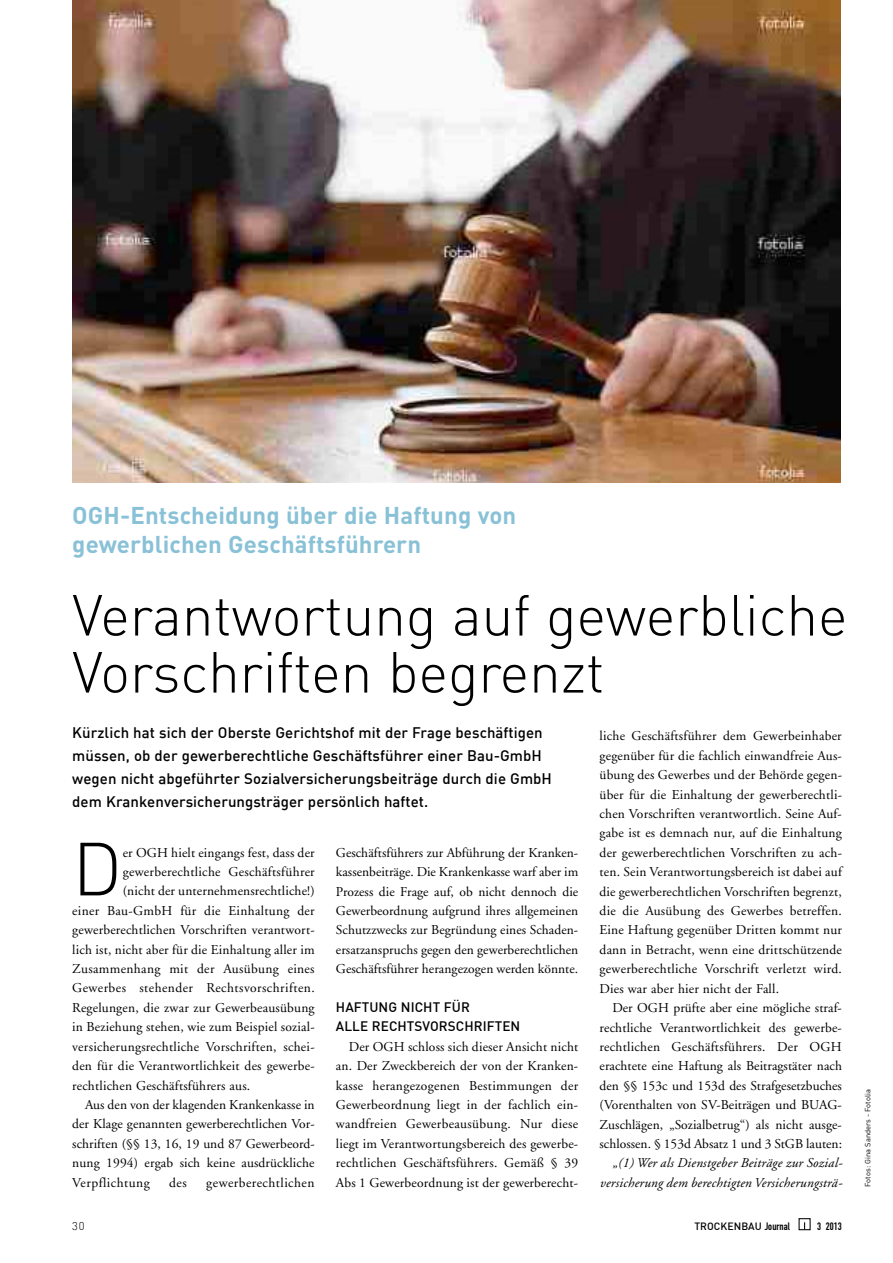
<style>
.page{position:relative;width:893px;height:1263px;background:#fff}
.page>*{position:absolute;margin:0;border:0;box-sizing:border-box;transform-origin:0 0}
.t1{font:300 73.95px "DIN";color:#000}
.t2{font:300 57px/57px "DIN";letter-spacing:-.005em;color:#000}
.t3{font:700 24px/28.8px "DIN";letter-spacing:.005em;color:#89c1d7}
.t4{font:500 15px/23.2px "DIN";letter-spacing:.005em;color:#000}
.t5{font:13.5px/19.4px "Adobe Garamond";letter-spacing:.015em;color:#000;text-align:justify}
.t6{font:italic 13.5px/19.4px "Adobe Garamond";letter-spacing:.015em;color:#000;text-align:right}
.t7{font:13.5px "Adobe Garamond";letter-spacing:.035em;color:#000}
.t8{font:500 13.5px/19.4px "DIN";letter-spacing:.005em;color:#000}
.t9{font:300 11.25px "DIN";color:#000}
.t10{font:10.65px "DIN Engschrift Alternate";color:#000}
.t11{font:500 10.35px "DIN";letter-spacing:.005em;color:#000}
.t12{font:7.5px "DIN";letter-spacing:.005em;color:#000}
.s1{font-family:"DIN Engschrift Alternate";font-weight:400;font-size:10.65px}
</style>
<div class="page">
<img style="left:72px;top:0;width:768px;height:482px">
<div style="left:798px;top:1218px;width:13px;height:12px;border:1px solid #000"></div>
<h3 class="t3" style="left:72px;top:500px;width:446px">OGH-Entscheidung über die Haftung von gewerblichen Geschäftsführern</h3>
<h2 class="t2" style="left:72px;top:586px;width:777px">Verantwortung auf gewerbliche<br>Vorschriften begrenzt</h2>
<p class="t4" style="left:72px;top:720px;width:481px">Kürzlich hat sich der Oberste Gerichtshof mit der Frage beschäftigen müssen, ob der gewerberechtliche Geschäftsführer einer Bau-GmbH wegen nicht abgeführter Sozialversicherungsbeiträge durch die GmbH dem Krankenversicherungsträger persönlich haftet.</p>
<h1 class="t1" style="left:72px;top:823px;width:52px">D</h1>
<p class="t5" style="left:123px;top:843px;width:193px">er OGH hielt eingangs fest, dass der</p>
<p class="t5" style="left:123px;top:862px;width:194px">gewerberechtliche Geschäftsführer</p>
<p class="t5" style="left:123px;top:882px;width:193px">(nicht der unternehmensrechtliche!)</p>
<p class="t5" style="left:72px;top:901px;width:244px">einer Bau-GmbH für die Einhaltung der</p>
<p class="t5" style="left:72px;top:921px;width:244px">gewerberechtlichen Vorschriften verantwort-</p>
<p class="t5" style="left:72px;top:940px;width:244px">lich ist, nicht aber für die Einhaltung aller im</p>
<p class="t5" style="left:72px;top:959px;width:244px">Zusammenhang mit der Ausübung eines</p>
<p class="t7" style="left:72px;top:981px;width:244px">Gewerbes stehender Rechtsvorschriften.</p>
<p class="t5" style="left:72px;top:998px;width:244px">Regelungen, die zwar zur Gewerbeausübung</p>
<p class="t5" style="left:72px;top:1018px;width:244px">in Beziehung stehen, wie zum Beispiel sozial-</p>
<p class="t5" style="left:72px;top:1037px;width:244px">versicherungsrechtliche Vorschriften, schei-</p>
<p class="t5" style="left:72px;top:1056px;width:244px">den für die Verantwortlichkeit des gewerbe-</p>
<p class="t5" style="left:72px;top:1076px;width:180px">rechtlichen Geschäftsführers aus.</p>
<p class="t5" style="left:85px;top:1095px;width:231px">Aus den von der klagenden Krankenkasse in</p>
<p class="t5" style="left:72px;top:1115px;width:244px">der Klage genannten gewerberechtlichen Vor-</p>
<p class="t5" style="left:72px;top:1134px;width:244px">schriften (§§ 13, 16, 19 und 87 Gewerbeord-</p>
<p class="t5" style="left:72px;top:1153px;width:244px">nung 1994) ergab sich keine ausdrückliche</p>
<p class="t7" style="left:72px;top:1175px;width:79px">Verpflichtung</p>
<p class="t5" style="left:169px;top:1173px;width:19px">des</p>
<p class="t7" style="left:206px;top:1175px;width:110px">gewerberechtlichen</p>
<p class="t9" style="left:72px;top:1219px;width:14px">30</p>
<p class="t5" style="left:336px;top:843px;width:244px">Geschäftsführers zur Abführung der Kranken&shy;kassenbeiträge. Die Krankenkasse warf aber im Prozess die Frage auf, ob nicht dennoch die Gewerbeordnung aufgrund ihres allgemeinen Schutzzwecks zur Begründung eines Schaden&shy;ersatzanspruchs gegen den gewerberechtlichen Geschäftsführer herangezogen werden könnte.</p>
<p class="t8" style="left:336px;top:997px;width:186px">Haftung nicht für<br>alle Rechtsvorsch riften</p>
<p class="t5" style="left:336px;top:1037px;width:244px;text-indent:13px">Der OGH schloss sich dieser Ansicht nicht an. Der Zweckbereich der von der Kranken&shy;kasse herangezogenen Bestimmungen der Gewerbeordnung liegt in der fachlich ein&shy;wandfreien Gewerbeausübung. Nur diese liegt im Verantwortungsbereich des gewerbe&shy;rechtlichen Geschäftsführers. Gemäß § 39<br>Abs 1 Gewerbeordnung ist der gewerberecht-</p>
<p class="t5" style="left:600px;top:727px;width:244px">liche Geschäftsführer dem Gewerbeinhaber gegenüber für die fachlich einwandfreie Aus&shy;übung des Gewerbes und der Behörde gegen&shy;über für die Einhaltung der gewerberechtli&shy;chen Vorschriften verantwortlich. Seine Auf&shy;gabe ist es demnach nur, auf die Einhaltung der gewerberechtlichen Vorschriften zu ach&shy;ten. Sein Verantwortungsbereich ist dabei auf die gewerberechtlichen Vorschriften begrenzt, die die Ausübung des Gewerbes betreffen.<br>Eine Haftung gegenüber Dritten kommt nur dann in Betracht, wenn eine drittschützende gewerberechtliche Vorschrift verletzt wird.<br>Dies war aber hier nicht der Fall.</p>
<p class="t5" style="left:600px;top:998px;width:244px;text-indent:13px">Der OGH prüfte aber eine mögliche straf&shy;rechtliche Verantwortlichkeit des gewerbe&shy;rechtlichen Geschäftsführers. Der OGH erachtete eine Haftung als Beitragstäter nach den §§ 153c und 153d des Strafgesetzbuches (Vorenthalten von SV-Beiträgen und BUAG-Zuschlägen, „Sozialbetrug“) als nicht ausge&shy;schlossen. § 153d Absatz 1 und 3 StGB lauten:</p>
<p class="t6" style="left:600px;top:1154px;width:244px">„(1) Wer als Dienstgeber Beiträge zur Sozial&shy;versicherung dem berechtigten Versicherungsträ-</p>
<p class="t11" style="left:694px;top:1220px;width:97px">Trockenbau <span class="s1">Journal</span></p>
<p class="t10" style="left:817px;top:1220px;width:26px">3 2013</p>
<p class="t12" style="left:863px;top:1187px;width:99px;rotate:-90deg">Fotos: Gina Sanders - Fotolia</p>
</div>
